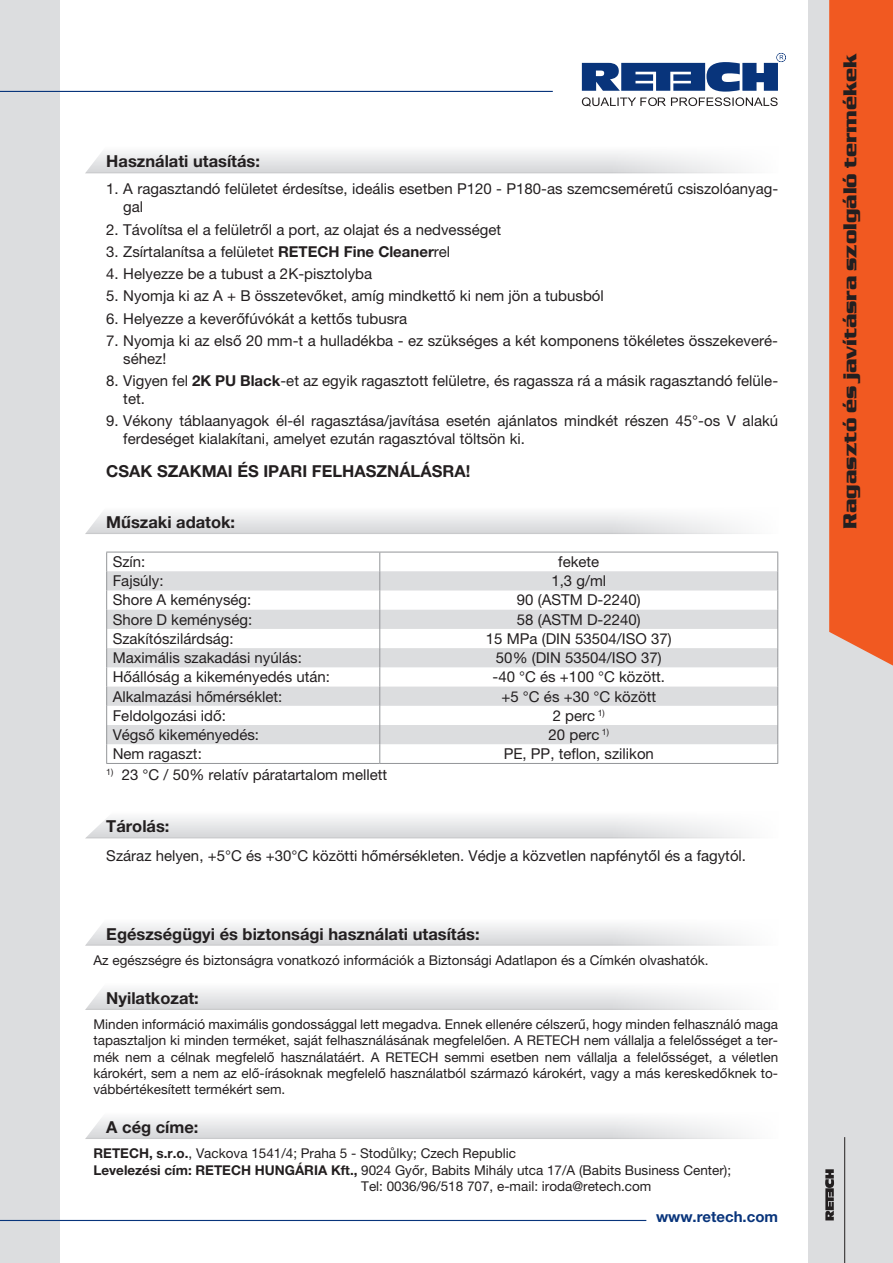
<style>
.page{position:relative;width:893px;height:1263px;background:#fff}
.page>*{position:absolute;margin:0;border:0;box-sizing:border-box;transform-origin:0 0}
.t1{font:700 19.5px "Serpentine DEE";color:#231f20}
.t2{font:700 16.5px "Helvetica Neue LT Pro";color:#231f20}
.t3{font:15px/18px "Helvetica Neue LT Pro";color:#231f20}
.t4{font:700 15px "Helvetica Neue LT Pro";color:#08347b}
.t5{font:13.5px/16.2px "Helvetica Neue LT Pro";color:#231f20;text-align:justify}
.s1{font-weight:700}
</style>
<div class="page">
<div style="left:808px;top:0;width:85px;height:1263px;background:#dcdddf"></div>
<div style="left:829px;top:0;width:64px;height:666px;background:#f15921"></div>
<div style="left:0;top:0;width:60px;height:1263px;background:#dcdddf"></div>
<hr style="left:0;top:91px;width:553px;height:1px;background:#08347b">
<svg style="left:582px;top:53px;width:204px;height:54px"></svg>
<hr style="left:844px;top:1137px;width:1px;height:126px;background:#231f20">
<svg style="left:825px;top:1169px;width:9px;height:51px"></svg>
<hr style="left:0;top:1220px;width:646px;height:1px;background:#08347b">
<svg style="left:85px;top:924px;width:661px;height:22px"></svg>
<svg style="left:85px;top:989px;width:664px;height:21px"></svg>
<svg style="left:85px;top:1118px;width:667px;height:21px"></svg>
<svg style="left:85px;top:152px;width:664px;height:21px"></svg>
<svg style="left:85px;top:513px;width:667px;height:21px"></svg>
<svg style="left:107px;top:571px;width:670px;height:173px;fill:#dcdddf"></svg>
<hr style="left:106px;top:552px;width:274px;height:1px;background:#939598">
<hr style="left:380px;top:552px;width:398px;height:1px;background:#939598">
<svg style="left:106px;top:552px;width:1px;height:211px"></svg>
<svg style="left:777px;top:552px;width:1px;height:211px"></svg>
<hr style="left:106px;top:763px;width:274px;height:1px;background:#939598">
<hr style="left:380px;top:763px;width:398px;height:1px;background:#939598">
<svg style="left:380px;top:552px;width:1px;height:211px"></svg>
<svg style="left:86px;top:817px;width:663px;height:21px"></svg>
<p class="t2" style="left:106px;top:151px;width:155px">Használati utasítás:</p>
<p class="t3" style="left:123px;top:180px;width:656px;text-indent:-17px">1. A ragasztandó felületet érdesítse, ideális esetben P120 - P180-as szemcseméretű csiszolóanyag&shy;gal</p>
<p class="t3" style="left:106px;top:220px;width:396px">2. Távolítsa el a felületről a port, az olajat és a nedvességet</p>
<p class="t3" style="left:106px;top:242px;width:345px">3. Zsírtalanítsa a felületet <span class="s1">RETECH Fine Cleaner</span>rel</p>
<p class="t3" style="left:106px;top:265px;width:267px">4. Helyezze be a tubust a 2K-pisztolyba</p>
<p class="t3" style="left:106px;top:287px;width:499px">5. Nyomja ki az A + B összetevőket, amíg mindkettő ki nem jön a tubusból</p>
<p class="t3" style="left:106px;top:309px;width:302px">6. Helyezze a keverőfúvókát a kettős tubusra</p>
<p class="t3" style="left:123px;top:331px;width:656px;text-indent:-17px">7. Nyomja ki az első 20 mm-t a hulladékba - ez szükséges a két komponens tökéletes összekeveré&shy;séhez!</p>
<p class="t3" style="left:123px;top:372px;width:656px;text-indent:-17px">8. Vigyen fel <span class="s1">2K PU Black</span>-et az egyik ragasztott felületre, és ragassza rá a másik ragasztandó felüle&shy;tet.</p>
<p class="t3" style="left:123px;top:412px;width:656px;text-indent:-17px">9. Vékony táblaanyagok él-él ragasztása/javítása esetén ajánlatos mindkét részen 45°-os V alakú ferdeséget kialakítani, amelyet ezután ragasztóval töltsön ki.</p>
<p class="t2" style="left:106px;top:461px;width:365px">CSAK SZAKMAI ÉS IPARI FELHASZNÁLÁSRA!</p>
<p class="t2" style="left:106px;top:512px;width:130px">Műszaki adatok:</p>
<p class="t3" style="left:113px;top:552px;width:34px">Szín:</p>
<p class="t3" style="left:558px;top:552px;width:43px">fekete</p>
<p class="t3" style="left:113px;top:572px;width:52px">Fajsúly:</p>
<p class="t3" style="left:551px;top:572px;width:56px">1,3 g/ml</p>
<p class="t3" style="left:113px;top:591px;width:140px">Shore A keménység:</p>
<p class="t3" style="left:517px;top:591px;width:125px">90 (ASTM D-2240)</p>
<p class="t3" style="left:113px;top:610px;width:141px">Shore D keménység:</p>
<p class="t3" style="left:517px;top:610px;width:125px">58 (ASTM D-2240)</p>
<p class="t3" style="left:113px;top:629px;width:123px">Szakítószilárdság:</p>
<p class="t3" style="left:486px;top:629px;width:187px">15 MPa (DIN 53504/ISO 37)</p>
<p class="t3" style="left:113px;top:649px;width:191px">Maximális szakadási nyúlás:</p>
<p class="t3" style="left:496px;top:649px;width:167px">50% (DIN 53504/ISO 37)</p>
<p class="t3" style="left:113px;top:668px;width:219px">Hőállóság a kikeményedés után:</p>
<p class="t3" style="left:493px;top:668px;width:174px">-40 °C és +100 °C között.</p>
<p class="t3" style="left:113px;top:687px;width:171px">Alkalmazási hőmérséklet:</p>
<p class="t3" style="left:501px;top:687px;width:156px">+5 °C és +30 °C között</p>
<p class="t3" style="left:113px;top:706px;width:115px">Feldolgozási idő:</p>
<p class="t3" style="left:553px;top:706px;width:54px">2 perc <sup>1)</sup></p>
<p class="t3" style="left:113px;top:725px;width:148px">Végső kikeményedés:</p>
<p class="t3" style="left:549px;top:725px;width:62px">20 perc <sup>1)</sup></p>
<p class="t3" style="left:113px;top:745px;width:91px">Nem ragaszt:</p>
<p class="t3" style="left:504px;top:745px;width:152px">PE, PP, teflon, szilikon</p>
<p class="t3" style="left:106px;top:765px;width:282px"><sup>1)</sup> 23 °C / 50% relatív páratartalom mellett</p>
<p class="t2" style="left:106px;top:816px;width:65px">Tárolás:</p>
<p class="t3" style="left:106px;top:846px;width:641px">Száraz helyen, +5°C és +30°C közötti hőmérsékleten. Védje a közvetlen napfénytől és a fagytól.</p>
<p class="t2" style="left:106px;top:923px;width:375px">Egészségügyi és biztonsági használati utasítás:</p>
<p class="t5" style="left:94px;top:952px;width:616px">Az egészségre és biztonságra vonatkozó információk a Biztonsági Adatlapon és a Címkén olvashatók.</p>
<p class="t2" style="left:106px;top:988px;width:94px">Nyilatkozat:</p>
<p class="t5" style="left:94px;top:1016px;width:686px">Minden információ maximális gondossággal lett megadva. Ennek ellenére célszerű, hogy minden felhasználó maga tapasztaljon ki minden terméket, saját felhasználásának megfelelően. A RETECH nem vállalja a felelősséget a ter&shy;mék nem a célnak megfelelő használatáért. A RETECH semmi esetben nem vállalja a felelősséget, a véletlen károkért, sem a nem az elő-írásoknak megfelelő használatból származó károkért, vagy a más kereskedőknek to&shy;vábbértékesített termékért sem.</p>
<p class="t2" style="left:106px;top:1117px;width:94px">A cég címe:</p>
<p class="t5" style="left:94px;top:1145px;width:424px"><span class="s1">RETECH, s.r.o.</span>, Vackova 1541/4; Praha 5 - Stodůlky; Czech Republic</p>
<p class="t5" style="left:94px;top:1161px;width:639px"><span class="s1">Levelezési cím: RETECH HUNGÁRIA Kft.,</span> 9024 Győr, Babits Mihály utca 17/A (Babits Business Center);</p>
<p class="t5" style="left:361px;top:1177px;width:292px">Tel: 0036/96/518 707, e-mail: iroda@retech.com</p>
<p class="t4" style="left:656px;top:1207px;width:124px">www.retech.com</p>
<h1 class="t1" style="left:839px;top:529px;width:477px;rotate:-90deg">Ragasztó és javításra szolgáló termékek</h1>
</div>
